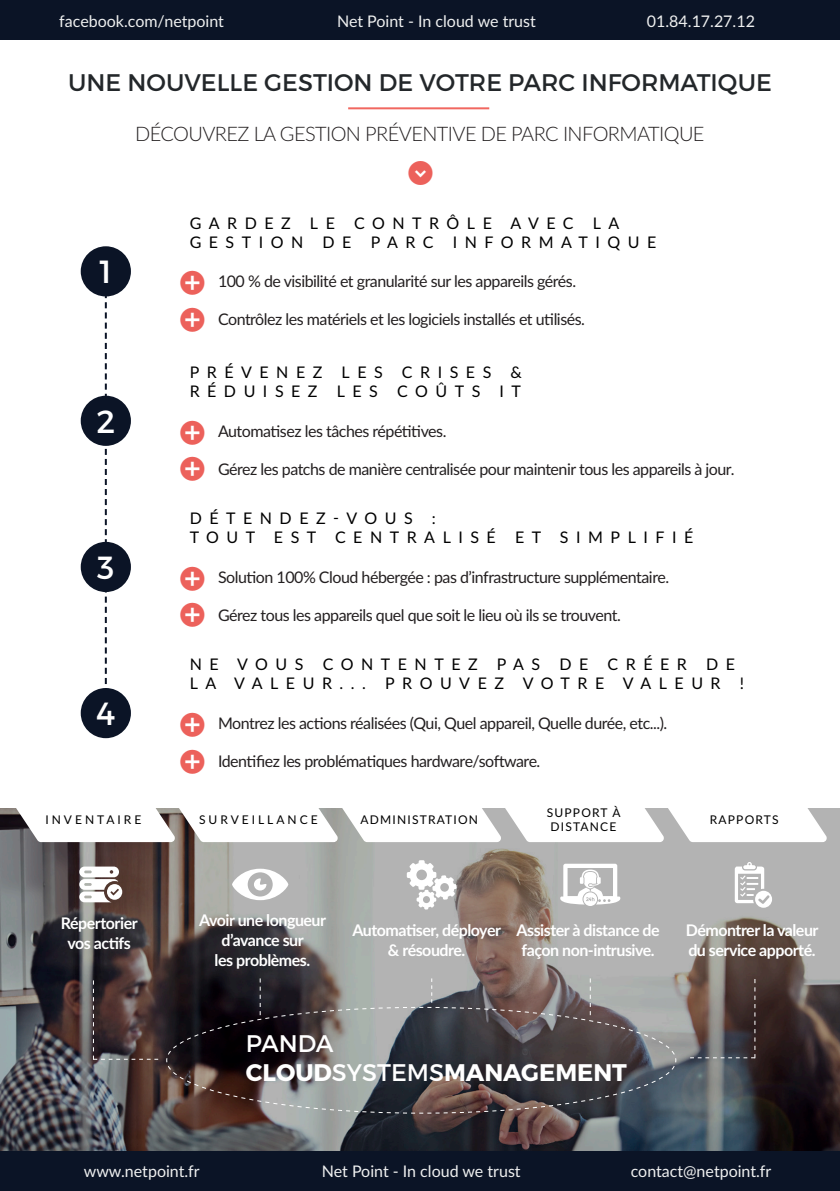
<style>
.page{position:relative;width:840px;height:1191px;background:#fff}
.page>*{position:absolute;margin:0;border:0;box-sizing:border-box;transform-origin:0 0}
.t1{font:32px "Montserrat";color:#fff}
.t2{font:24px "Montserrat";color:#23272a}
.t3{font:700 24px "Montserrat";color:#fff}
.t4{font:24px "Montserrat";letter-spacing:-.01em;color:#fff}
.t5{font:300 20px "Lato";letter-spacing:-.03em;color:#231f20}
.t6{font:16px "Lato";letter-spacing:-.03em;color:#231f20}
.t7{font:16px/19.2px "Lato";letter-spacing:.47em;color:#000001}
.t8{font:700 16px/20px "Lato";letter-spacing:-.03em;color:#fff;text-align:center}
.t9{font:16px "Lato";color:#eff0f0}
.t10{font:12px "Lato";letter-spacing:.1em;color:#000001}
.t11{font:12px "Lato";letter-spacing:.25em;color:#000001}
.s1{font-weight:400}
</style>
<div class="page">
<div style="left:81px;top:246px;width:50px;height:50px;background:#0b1426;border-radius:50%"></div>
<hr style="left:348px;top:107px;width:141px;height:2px;background:#f16760">
<div style="left:81px;top:396px;width:50px;height:50px;background:#0b1426;border-radius:50%"></div>
<div style="left:81px;top:542px;width:50px;height:50px;background:#0b1426;border-radius:50%"></div>
<div style="left:81px;top:688px;width:50px;height:50px;background:#0b1426;border-radius:50%"></div>
<svg style="left:105px;top:296px;width:2px;height:100px"></svg>
<svg style="left:105px;top:445px;width:2px;height:97px"></svg>
<svg style="left:105px;top:592px;width:2px;height:92px"></svg>
<svg style="left:0;top:808px;width:839px;height:343px;background:#726e6e"></svg>
<svg style="left:11px;top:808px;width:816px;height:34px"></svg>
<svg style="left:79px;top:866px;width:43px;height:36px"></svg>
<svg style="left:232px;top:868px;width:56px;height:32px"></svg>
<svg style="left:406px;top:860px;width:50px;height:49px"></svg>
<svg style="left:559px;top:863px;width:61px;height:43px"></svg>
<svg style="left:734px;top:862px;width:37px;height:45px"></svg>
<svg style="left:166px;top:1006px;width:510px;height:108px;background:#524e4f"></svg>
<svg style="left:93px;top:980px;width:65px;height:79px;background:#4d3939"></svg>
<svg style="left:166px;top:978px;width:250px;height:79px;background:#484548"></svg>
<svg style="left:424px;top:978px;width:251px;height:77px;background:#6f6a6b"></svg>
<svg style="left:689px;top:979px;width:66px;height:79px;background:#625552"></svg>
<div style="left:0;top:0;width:839px;height:40px;background:#0b1426"></div>
<div style="left:0;top:1151px;width:839px;height:40px;background:#0b1426"></div>
<p class="t9" style="left:59px;top:10px;width:166px">facebook.com/netpoint</p>
<p class="t9" style="left:337px;top:10px;width:200px">Net Point - In cloud we trust</p>
<p class="t9" style="left:646px;top:10px;width:109px">01.84.17.27.12</p>
<p class="t2" style="left:68px;top:68px;width:704px">UNE NOUVELLE GESTION DE VOTRE PARC INFORMATIQUE</p>
<p class="t5" style="left:135px;top:119px;width:570px">DÉCOUVREZ LA GESTION PRÉVENTIVE DE PARC INFORMATIQUE</p>
<p class="t1" style="left:100px;top:252px;width:14px">1</p>
<p class="t1" style="left:96px;top:402px;width:20px">2</p>
<p class="t1" style="left:97px;top:548px;width:19px">3</p>
<p class="t1" style="left:96px;top:694px;width:21px">4</p>
<p class="t7" style="left:189px;top:212px;width:468px">GARDEZ LE CONTRÔLE AVEC LA<br>GESTION DE PARC INFORMATIQUE</p>
<p class="t6" style="left:218px;top:270px;width:359px">100 % de visibilité et granularité sur les appareils gérés.</p>
<p class="t6" style="left:218px;top:308px;width:368px">Contrôlez les matériels et les logiciels installés et utilisés.</p>
<p class="t7" style="left:189px;top:362px;width:333px">PRÉVENEZ LES CRISES &amp;</p>
<p class="t7" style="left:189px;top:381px;width:333px">RÉDUISEZ LES COÛTS IT</p>
<p class="t6" style="left:218px;top:419px;width:230px">Automatisez les tâches répétitives.</p>
<p class="t6" style="left:218px;top:457px;width:517px">Gérez les patchs de manière centralisée pour maintenir tous les appareils à jour.</p>
<p class="t7" style="left:189px;top:508px;width:248px">DÉTENDEZ-VOUS :</p>
<p class="t7" style="left:189px;top:527px;width:505px">TOUT EST CENTRALISÉ ET SIMPLIFIÉ</p>
<p class="t6" style="left:218px;top:565px;width:452px">Solution 100% Cloud hébergée : pas d’infrastructure supplémentaire.</p>
<p class="t6" style="left:218px;top:603px;width:404px">Gérez tous les appareils quel que soit le lieu où ils se trouvent.</p>
<p class="t7" style="left:189px;top:654px;width:555px">NE VOUS CONTENTEZ PAS DE CRÉER DE<br>LA VALEUR... PROUVEZ VOTRE VALEUR !</p>
<p class="t6" style="left:218px;top:711px;width:450px">Montrez les actions réalisées (Qui, Quel appareil, Quelle durée, etc...).</p>
<p class="t6" style="left:218px;top:750px;width:324px">Identifiez les problématiques hardware/software.</p>
<p class="t11" style="left:45px;top:811px;width:97px">INVENTAIRE</p>
<p class="t11" style="left:199px;top:811px;width:120px">SURVEILLANCE</p>
<p class="t10" style="left:360px;top:811px;width:119px">ADMINISTRATION</p>
<p class="t10" style="left:546px;top:804px;width:75px">SUPPORT À</p>
<p class="t10" style="left:550px;top:818px;width:67px">DISTANCE</p>
<p class="t10" style="left:709px;top:811px;width:70px">RAPPORTS</p>
<p class="t8" style="left:61px;top:912px;width:78px">Répertorier</p>
<p class="t8" style="left:67px;top:932px;width:65px">vos actifs</p>
<p class="t8" style="left:199px;top:909px;width:128px">Avoir une longueur d’avance sur</p>
<p class="t8" style="left:214px;top:949px;width:97px">les problèmes.</p>
<p class="t8" style="left:352px;top:919px;width:150px">Automatiser, déployer</p>
<p class="t8" style="left:387px;top:939px;width:79px">&amp; résoudre.</p>
<p class="t8" style="left:516px;top:919px;width:145px">Assister à distance de façon non-intrusive.</p>
<p class="t8" style="left:685px;top:919px;width:134px;text-align:left">Démontrer la valeur du service apporté.</p>
<p class="t4" style="left:246px;top:1028px;width:89px">PANDA</p>
<p class="t3" style="left:246px;top:1057px;width:382px">CLOUD<span class="s1">SYSTEMS</span>MANAGEMENT</p>
<p class="t9" style="left:84px;top:1159px;width:117px">www.netpoint.fr</p>
<p class="t9" style="left:322px;top:1159px;width:200px">Net Point - In cloud we trust</p>
<p class="t9" style="left:630px;top:1159px;width:142px">contact@netpoint.fr</p>
</div>
